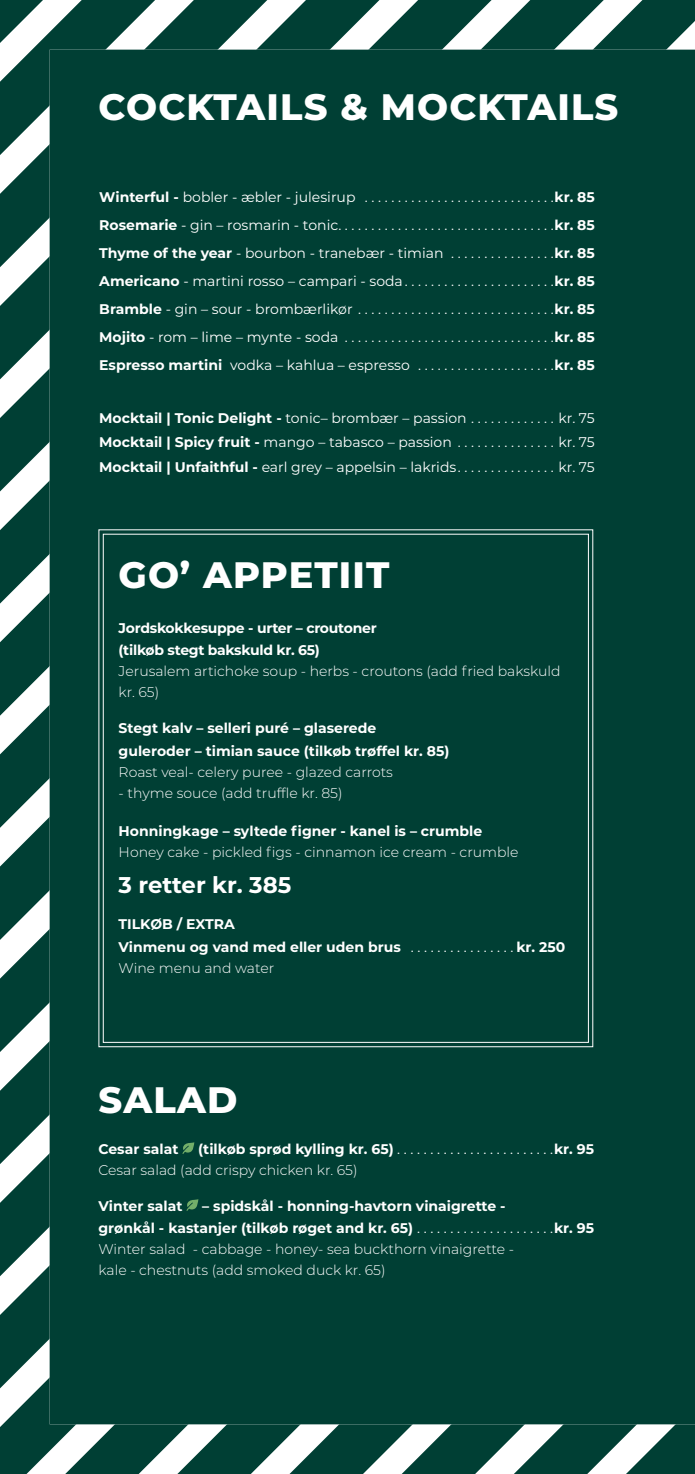
<style>
.page{position:relative;width:695px;height:1474px;background:#fff}
.page>*{position:absolute;margin:0;border:0;box-sizing:border-box;transform-origin:0 0}
.Overskrift_2{font:800 36.75px "Montserrat";letter-spacing:.03em;color:#fff}
.DK____Brødtekst{font:700 22.75px "Montserrat";color:#fff}
.DK____Brødtekst-2{font:14px/24.5px "Montserrat";color:#fff;text-align:justify}
.DK____Brødtekst-3{font:700 14px/22.8px "Montserrat";color:#fff}
.UK____Retter{font:300 14px/21px "Montserrat";color:#fff}
.DK____Brødtekst-4{font:700 14px/22.8px "Montserrat";letter-spacing:-.02em;color:#fff}
.Overskrift_2-2{font:300 14px "Montserrat";color:#fff}
.s1{font-weight:700}
.s2{font-weight:400}
</style>
<div class="page">
<svg style="left:0;top:1320px;width:380px;height:153px;background:#22584f"></svg>
<div style="left:0;top:0;width:694px;height:1320px;background:#003f34"></div>
<div style="left:380px;top:564px;width:314px;height:909px;background:#003f34"></div>
<div style="left:98px;top:529px;width:495px;height:518px;background:#003f34"></div>
<svg style="left:182px;top:1142px;width:12px;height:11px"></svg>
<svg style="left:186px;top:1199px;width:12px;height:11px"></svg>
<p class="Overskrift_2" style="left:98px;top:80px;width:521px">COCKTAILS &amp; MOCKTAILS</p>
<p class="DK____Brødtekst-2" style="left:99px;top:184px;width:497px"><span class="s1">Winterful -</span> bobler - æbler - julesirup . . . . . . . . . . . . . . . . . . . . . . . . . . . . <span class="s1">kr. 85</span></p>
<p class="DK____Brødtekst-2" style="left:99px;top:212px;width:497px"><span class="s1">Rosemarie</span> - gin – rosmarin - tonic . . . . . . . . . . . . . . . . . . . . . . . . . . . . . . . . <span class="s1">kr. 85</span></p>
<p class="DK____Brødtekst-2" style="left:99px;top:240px;width:497px"><span class="s1">Thyme of the year</span> - bourbon - tranebær - timian . . . . . . . . . . . . . . . <span class="s1">kr. 85</span></p>
<p class="DK____Brødtekst-2" style="left:99px;top:268px;width:497px"><span class="s1">Americano</span> - martini rosso – campari - soda . . . . . . . . . . . . . . . . . . . . . . <span class="s1">kr. 85</span></p>
<p class="DK____Brødtekst-2" style="left:99px;top:296px;width:497px"><span class="s1">Bramble</span> - gin – sour - brombærlikør . . . . . . . . . . . . . . . . . . . . . . . . . . . . . <span class="s1">kr. 85</span></p>
<p class="DK____Brødtekst-2" style="left:99px;top:324px;width:497px"><span class="s1">Mojito</span> - rom – lime – mynte - soda . . . . . . . . . . . . . . . . . . . . . . . . . . . . . . . <span class="s1">kr. 85</span></p>
<p class="DK____Brødtekst-2" style="left:99px;top:352px;width:497px"><span class="s1">Espresso martini</span> vodka – kahlua – espresso . . . . . . . . . . . . . . . . . . . . <span class="s1">kr. 85</span></p>
<p class="DK____Brødtekst-2" style="left:99px;top:405px;width:497px"><span class="s1">Mocktail | Tonic Delight -</span> tonic– brombær – passion . . . . . . . . . . . . . kr. 75<br><span class="s1">Mocktail | Spicy fruit -</span> mango – tabasco – passion . . . . . . . . . . . . . . . kr. 75<br><span class="s1">Mocktail | Unfaithful -</span> earl grey – appelsin – lakrids . . . . . . . . . . . . . . . kr. 75</p>
<p class="Overskrift_2" style="left:119px;top:548px;width:272px">GO’ APPETIIT</p>
<p class="DK____Brødtekst-4" style="left:119px;top:615px;width:259px">Jordskokkesuppe - urter – croutoner (tilkøb stegt bakskuld kr. 65)</p>
<p class="UK____Retter" style="left:119px;top:660px;width:443px">Jerusalem artichoke soup - herbs - croutons (add fried bakskuld kr. 65)</p>
<p class="DK____Brødtekst-3" style="left:119px;top:716px;width:332px">Stegt kalv – selleri puré – glaserede guleroder – timian sauce (tilkøb trøffel kr. 85)</p>
<p class="UK____Retter" style="left:119px;top:761px;width:276px">Roast veal- celery puree - glazed carrots</p>
<p class="UK____Retter" style="left:119px;top:782px;width:225px">- thyme souce (add truffle kr. 85)</p>
<p class="DK____Brødtekst-3" style="left:119px;top:818px;width:365px">Honningkage – syltede figner - kanel is – crumble</p>
<p class="UK____Retter" style="left:119px;top:840px;width:401px">Honey cake - pickled figs - cinnamon ice cream - crumble</p>
<p class="DK____Brødtekst" style="left:119px;top:868px;width:174px">3 retter kr. 385</p>
<p class="DK____Brødtekst-3" style="left:119px;top:912px;width:448px">TILKØB / EXTRA<br>Vinmenu og vand med eller uden brus <span class="s2">. . . . . . . . . . . . . . .</span> kr. 250</p>
<p class="Overskrift_2-2" style="left:119px;top:958px;width:157px">Wine menu and water</p>
<p class="Overskrift_2" style="left:98px;top:1072px;width:141px">SALAD</p>
<p class="DK____Brødtekst-3" style="left:98px;top:1136px;width:81px">Cesar salat</p>
<p class="DK____Brødtekst-3" style="left:198px;top:1136px;width:397px">(tilkøb sprød kylling kr. 65) <span class="s2">. . . . . . . . . . . . . . . . . . . . . . .</span> kr. 95</p>
<p class="UK____Retter" style="left:98px;top:1158px;width:260px">Cesar salad (add crispy chicken kr. 65)</p>
<p class="DK____Brødtekst-3" style="left:98px;top:1193px;width:85px">Vinter salat</p>
<p class="DK____Brødtekst-3" style="left:202px;top:1193px;width:305px">– spidskål - honning-havtorn vinaigrette -</p>
<p class="DK____Brødtekst-3" style="left:98px;top:1216px;width:497px">grønkål - kastanjer (tilkøb røget and kr. 65) <span class="s2">. . . . . . . . . . . . . . . . . . . .</span> kr. 95</p>
<p class="UK____Retter" style="left:98px;top:1238px;width:417px">Winter salad - cabbage - honey- sea buckthorn vinaigrette - kale - chestnuts (add smoked duck kr. 65)</p>
</div>
